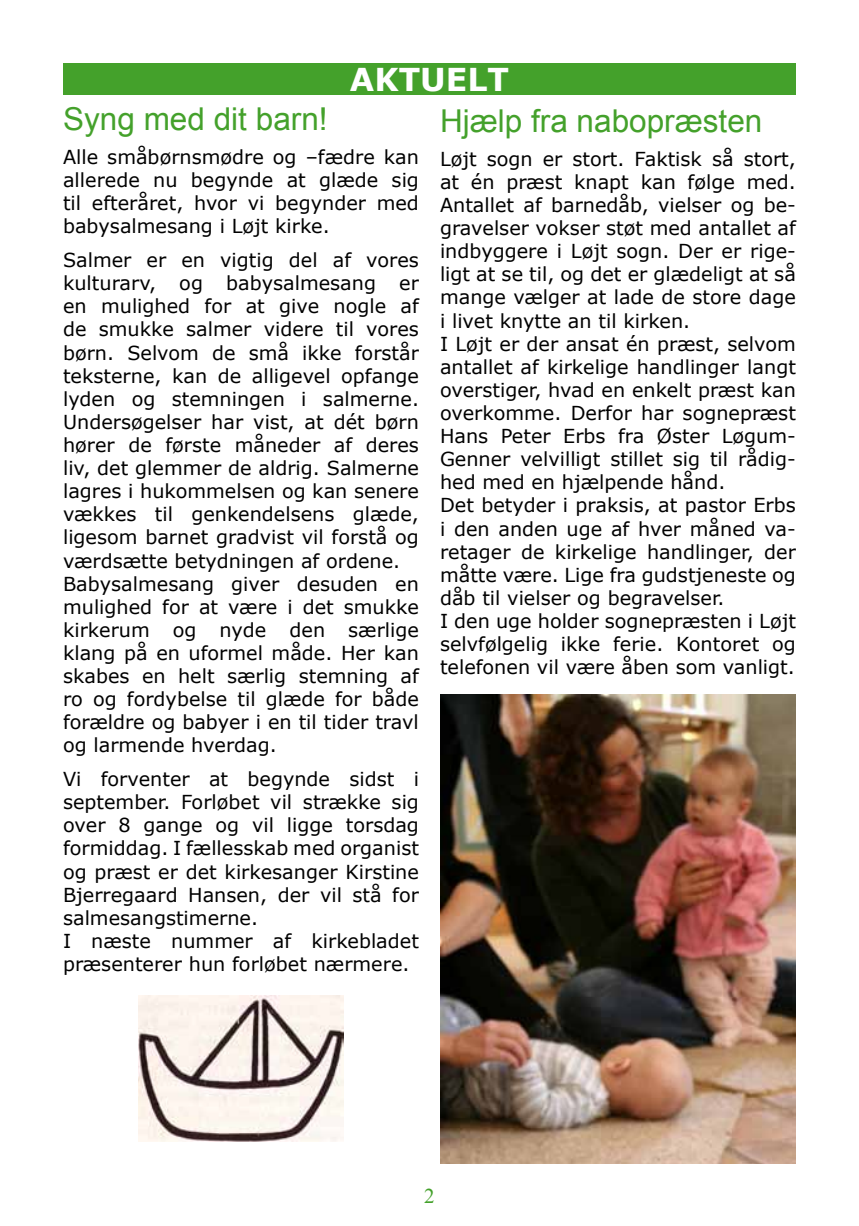
<style>
.page{position:relative;width:859px;height:1226px;background:#fff}
.page>*{position:absolute;margin:0;border:0;box-sizing:border-box;transform-origin:0 0}
.t1{font:31.5px "Arial";color:#44a12b}
.t2{font:700 31.5px "Verdana";color:#fff}
.t3{font:21px "Times New Roman";color:#44a12b}
.t4{font:19.25px/23.1px "Verdana";color:#000}
</style>
<div class="page">
<div style="left:63px;top:63px;width:732px;height:31px;background:#44a12b"></div>
<img style="left:440px;top:694px;width:355px;height:469px">
<img style="left:138px;top:995px;width:205px;height:146px">
<h1 class="t2" style="left:350px;top:59px;width:160px">AKTUELT</h1>
<h1 class="t1" style="left:440px;top:100px;width:324px">Hjælp fra nabopræsten</h1>
<p class="t4" style="left:440px;top:147px;width:357px">Løjt sogn er stort. Faktisk så stort, at én præst knapt kan følge med.<br>Antallet af barnedåb, vielser og be&shy;gravelser vokser støt med antallet af indbyggere i Løjt sogn. Der er rige&shy;ligt at se til, og det er glædeligt at så mange vælger at lade de store dage i livet knytte an til kirken.<br>I Løjt er der ansat én præst, selvom antallet af kirkelige handlinger langt overstiger, hvad en enkelt præst kan overkomme. Derfor har sognepræst Hans Peter Erbs fra Øster Løgum-Genner velvilligt stillet sig til rådig&shy;hed med en hjælpende hånd.<br>Det betyder i praksis, at pastor Erbs i den anden uge af hver måned va&shy;retager de kirkelige handlinger, der måtte være. Lige fra gudstjeneste og dåb til vielser og begravelser.<br>I den uge holder sognepræsten i Løjt selvfølgelig ikke ferie. Kontoret og telefonen vil være åben som vanligt.</p>
<h1 class="t1" style="left:63px;top:99px;width:266px">Syng med dit barn!</h1>
<p class="t4" style="left:63px;top:146px;width:357px;text-align:justify">Alle småbørnsmødre og –fædre kan allerede nu begynde at glæde sig til efteråret, hvor vi begynder med babysalmesang i Løjt kirke.</p>
<p class="t4" style="left:63px;top:249px;width:357px">Salmer er en vigtig del af vores kulturarv, og babysalmesang er en mulighed for at give nogle af de smukke salmer videre til vores børn. Selvom de små ikke forstår teksterne, kan de alligevel opfange lyden og stemningen i salmerne.<br>Undersøgelser har vist, at dét børn hører de første måneder af deres liv, det glemmer de aldrig. Salmerne lagres i hukommelsen og kan senere vækkes til genkendelsens glæde, ligesom barnet gradvist vil forstå og værdsætte betydningen af ordene.<br>Babysalmesang giver desuden en mulighed for at være i det smukke kirkerum og nyde den særlige klang på en uformel måde. Her kan skabes en helt særlig stemning af ro og fordybelse til glæde for både forældre og babyer i en til tider travl og larmende hverdag.</p>
<p class="t4" style="left:63px;top:767px;width:357px">Vi forventer at begynde sidst i september. Forløbet vil strække sig over 8 gange og vil ligge torsdag formiddag. I fællesskab med organist og præst er det kirkesanger Kirstine<br>Bjerregaard Hansen, der vil stå for salmesangstimerne.<br>I næste nummer af kirkebladet præsenterer hun forløbet nærmere.</p>
<p class="t3" style="left:424px;top:1181px;width:12px">2</p>
</div>
